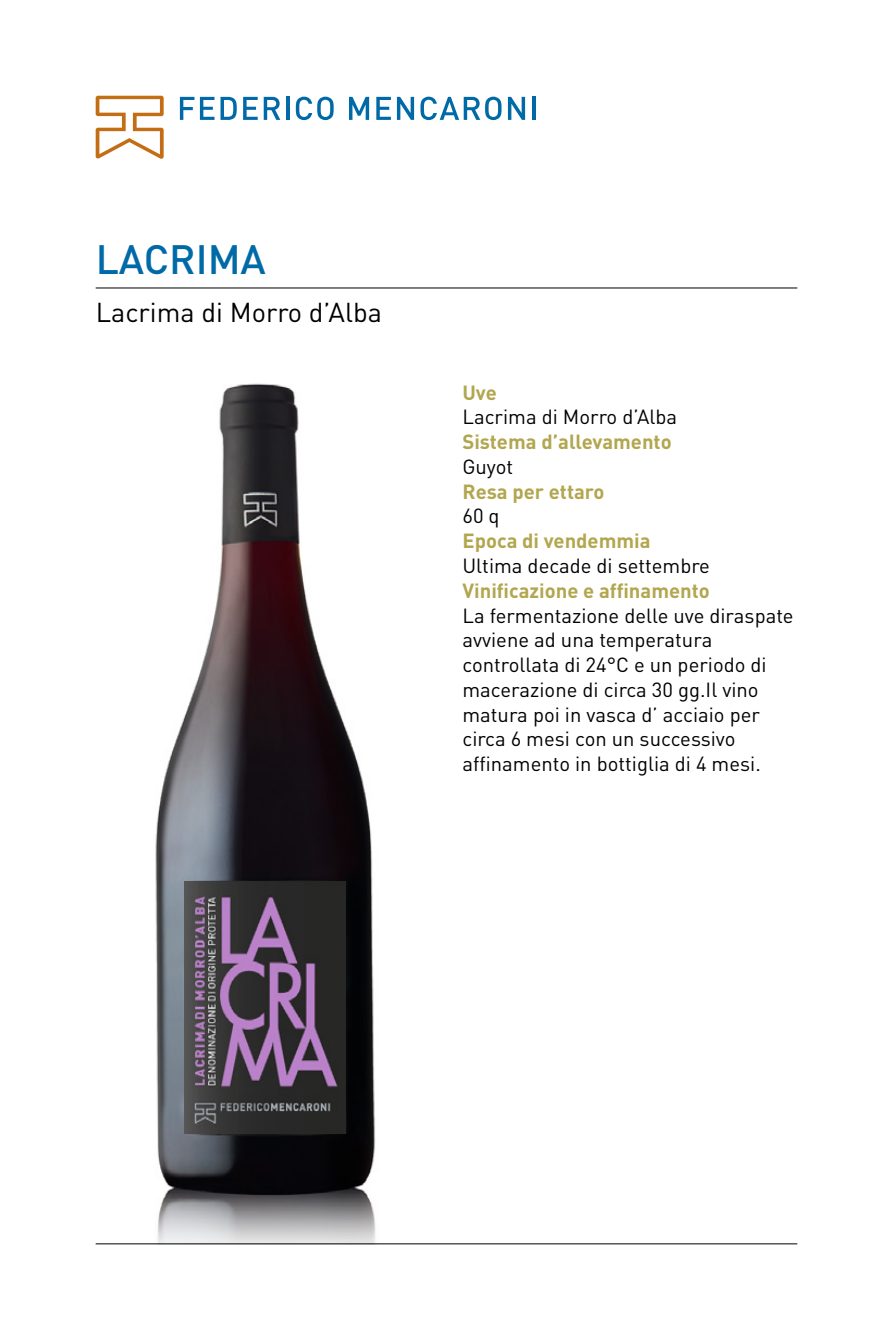
<style>
.page{position:relative;width:893px;height:1340px;background:#fff}
.page>*{position:absolute;margin:0;border:0;box-sizing:border-box;transform-origin:0 0}
.t1{font:500 40.5px "DIN";color:#0069a7}
.t2{font:27px "DIN";color:#000}
.t3{font:20.25px/24.8px "DIN";color:#000}
.t4{font:700 20.25px "DIN";color:#b2a64f}
</style>
<div class="page">
<svg style="left:180px;top:97px;width:14px;height:23px"></svg>
<svg style="left:200px;top:97px;width:14px;height:23px"></svg>
<svg style="left:220px;top:97px;width:17px;height:23px"></svg>
<svg style="left:243px;top:97px;width:15px;height:23px"></svg>
<svg style="left:264px;top:97px;width:16px;height:23px"></svg>
<hr style="left:286px;top:97px;width:3px;height:23px;background:#0069a7">
<svg style="left:296px;top:97px;width:38px;height:23px"></svg>
<svg style="left:349px;top:97px;width:20px;height:23px"></svg>
<svg style="left:376px;top:97px;width:15px;height:23px"></svg>
<svg style="left:397px;top:97px;width:17px;height:23px"></svg>
<svg style="left:420px;top:97px;width:82px;height:23px"></svg>
<svg style="left:508px;top:97px;width:17px;height:23px"></svg>
<hr style="left:532px;top:97px;width:4px;height:23px;background:#0069a7">
<svg style="left:96px;top:96px;width:68px;height:63px"></svg>
<hr style="left:96px;top:287px;width:701px;height:1px;background:#000">
<img style="left:155px;top:383px;width:221px;height:860px">
<img style="left:185px;top:881px;width:160px;height:252px">
<hr style="left:96px;top:1243px;width:701px;height:1px;background:#000">
<h1 class="t1" style="left:96px;top:234px;width:172px">LACRIMA</h1>
<h2 class="t2" style="left:96px;top:295px;width:288px">Lacrima di Morro d’Alba</h2>
<p class="t4" style="left:462px;top:379px;width:36px">Uve</p>
<p class="t3" style="left:462px;top:404px;width:216px">Lacrima di Morro d’Alba</p>
<p class="t4" style="left:462px;top:428px;width:211px">Sistema d’allevamento</p>
<p class="t3" style="left:462px;top:454px;width:52px">Guyot</p>
<p class="t4" style="left:462px;top:478px;width:144px">Resa per ettaro</p>
<p class="t3" style="left:462px;top:503px;width:39px">60 q</p>
<p class="t4" style="left:462px;top:527px;width:190px">Epoca di vendemmia</p>
<p class="t3" style="left:462px;top:553px;width:249px">Ultima decade di settembre</p>
<p class="t4" style="left:462px;top:577px;width:249px">Vinificazione e affinamento</p>
<p class="t3" style="left:462px;top:602px;width:333px">La fermentazione delle uve diraspate avviene ad una temperatura controllata di 24°C e un periodo di macerazione di circa 30 gg.Il vino matura poi in vasca d’ acciaio per circa 6 mesi con un successivo affinamento in bottiglia di 4 mesi.</p>
</div>
